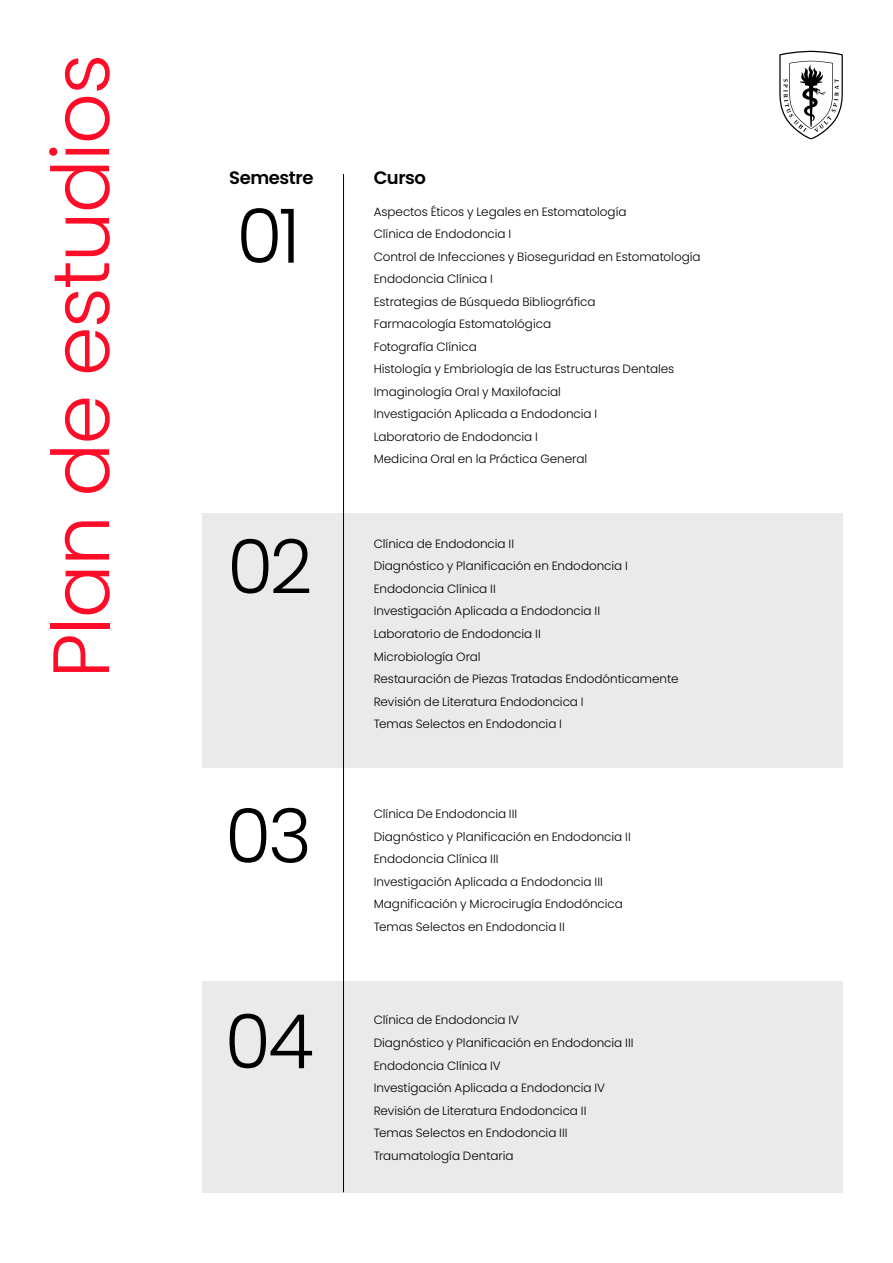
<style>
.page{position:relative;width:893px;height:1263px;background:#fff}
.page>*{position:absolute;margin:0;border:0;box-sizing:border-box;transform-origin:0 0}
.t1{font:300 79.8px "Poppins";letter-spacing:-.02em;color:#ff0c29}
.t2{font:300 75px "Poppins";letter-spacing:-.045em;color:#000}
.t3{font:600 18px "Poppins";letter-spacing:-.025em;color:#000}
.t4{font:300 12px/22.5px "Poppins";letter-spacing:-.005em;color:#000}
</style>
<div class="page">
<div style="left:202px;top:513px;width:641px;height:254px;background:#eaeaea"></div>
<div style="left:202px;top:981px;width:641px;height:211px;background:#eaeaea"></div>
<hr style="left:343px;top:174px;width:1px;height:1018px;background:#000">
<svg style="left:779px;top:51px;width:64px;height:88px"></svg>
<h1 class="t1" style="left:35px;top:678px;width:626px;rotate:-90deg">Plan de estudios</h1>
<h3 class="t3" style="left:229px;top:167px;width:86px">Semestre</h3>
<h3 class="t3" style="left:374px;top:167px;width:54px">Curso</h3>
<h2 class="t2" style="left:236px;top:193px;width:66px">01</h2>
<p class="t4" style="left:374px;top:200px;width:328px">Aspectos Éticos y Legales en Estomatología<br>Clínica de Endodoncia I<br>Control de Infecciones y Bioseguridad en Estomatología Endodoncia Clínica I<br>Estrategias de Búsqueda Bibliográfica<br>Farmacología Estomatológica<br>Fotografía Clínica<br>Histología y Embriología de las Estructuras Dentales Imaginología Oral y Maxilofacial<br>Investigación Aplicada a Endodoncia I<br>Laboratorio de Endodoncia I<br>Medicina Oral en la Práctica General</p>
<h2 class="t2" style="left:227px;top:524px;width:87px">02</h2>
<p class="t4" style="left:374px;top:533px;width:306px">Clínica de Endodoncia II<br>Diagnóstico y Planificación en Endodoncia I Endodoncia Clínica II<br>Investigación Aplicada a Endodoncia II<br>Laboratorio de Endodoncia II<br>Microbiología Oral<br>Restauración de Piezas Tratadas Endodónticamente Revisión de Literatura Endodoncica I<br>Temas Selectos en Endodoncia I</p>
<h2 class="t2" style="left:225px;top:793px;width:88px">03</h2>
<p class="t4" style="left:374px;top:803px;width:259px">Clínica De Endodoncia III<br>Diagnóstico y Planificación en Endodoncia II Endodoncia Clínica III<br>Investigación Aplicada a Endodoncia III Magnificación y Microcirugía Endodóncica Temas Selectos en Endodoncia II</p>
<h2 class="t2" style="left:225px;top:998px;width:91px">04</h2>
<p class="t4" style="left:374px;top:1009px;width:261px">Clínica de Endodoncia IV<br>Diagnóstico y Planificación en Endodoncia III Endodoncia Clínica IV<br>Investigación Aplicada a Endodoncia IV Revisión de Literatura Endodoncica II<br>Temas Selectos en Endodoncia III Traumatología Dentaria</p>
</div>
